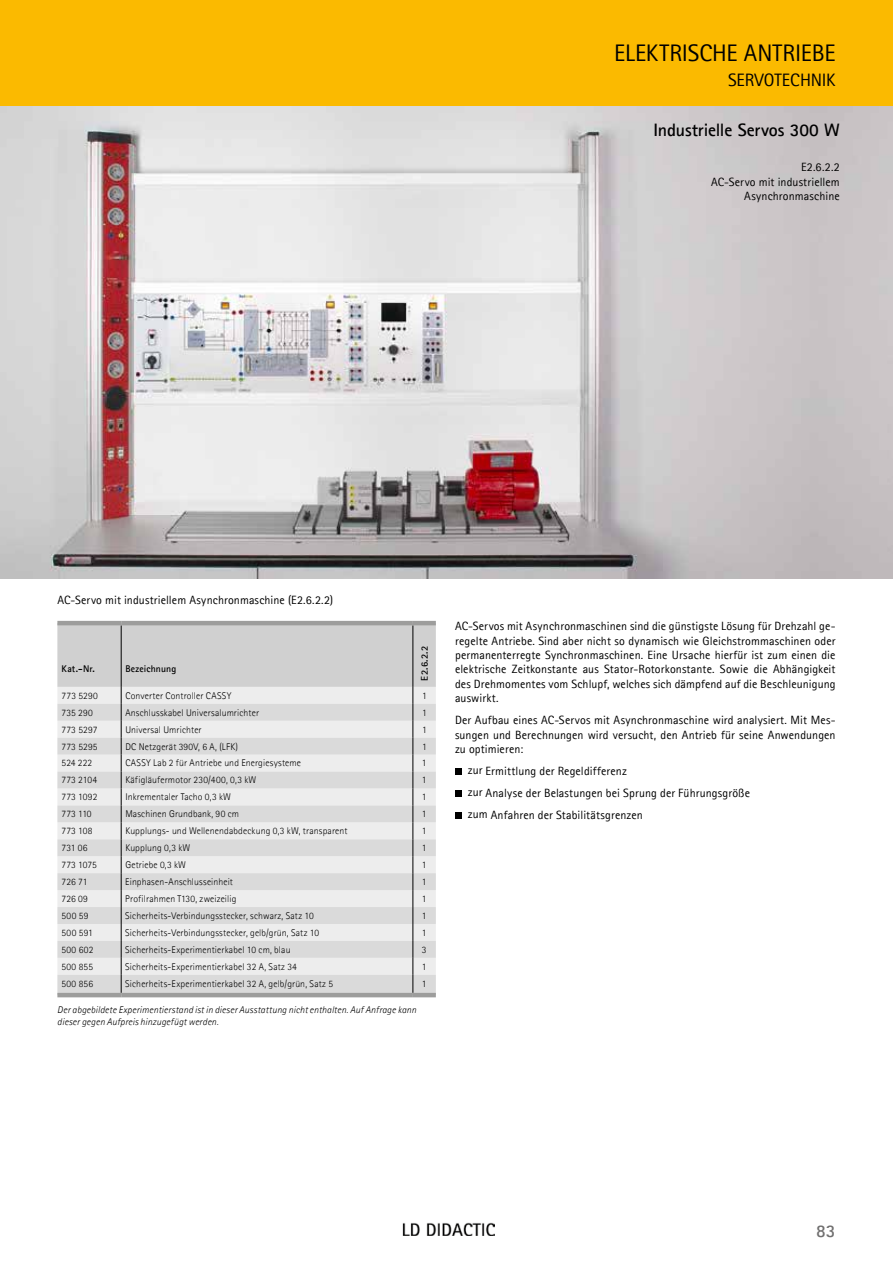
<style>
.page{position:relative;width:893px;height:1263px;background:#fff}
.page>*{position:absolute;margin:0;border:0;box-sizing:border-box;transform-origin:0 0}
.t1{font:24px "Agfa Rotis Sans Serif";letter-spacing:-.01em;color:#000}
.t2{font:700 18px "Agfa Rotis Sans Serif";letter-spacing:-.01em;color:#000}
.t3{font:18px "Agfa Rotis Sans Serif";letter-spacing:-.005em;color:#000}
.t4{font:700 18px "Agfa Rotis Sans Serif";color:#706f6f}
.t5{font:12px/14.4px "Agfa Rotis Sans Serif";letter-spacing:.01em;color:#000;text-align:justify}
.t6{font:300 9.75px "Agfa Rotis Sans Serif";letter-spacing:.015em;color:#000}
.t7{font:italic 300 9.75px/11.7px "Agfa Rotis Sans Serif";letter-spacing:.01em;color:#000}
.t8{font:700 9.75px "Agfa Rotis Sans Serif";letter-spacing:.015em;color:#000}
</style>
<div class="page">
<div style="left:0;top:0;width:893px;height:106px;background:#fbba00"></div>
<img style="left:402px;top:1222px;width:92px;height:13px">
<img style="left:0;top:106px;width:893px;height:472px">
<svg style="left:57px;top:625px;width:379px;height:368px;background:#dfdfdf"></svg>
<hr style="left:57px;top:993px;width:64px;height:4px;background:#9d9d9c">
<hr style="left:121px;top:993px;width:292px;height:4px;background:#9d9d9c">
<hr style="left:413px;top:993px;width:23px;height:4px;background:#9d9d9c">
<hr style="left:57px;top:621px;width:64px;height:4px;background:#9d9d9c">
<hr style="left:121px;top:621px;width:292px;height:4px;background:#9d9d9c">
<hr style="left:413px;top:621px;width:23px;height:4px;background:#9d9d9c">
<svg style="left:455px;top:768px;width:6px;height:6px"></svg>
<svg style="left:455px;top:790px;width:6px;height:6px"></svg>
<svg style="left:455px;top:812px;width:6px;height:6px"></svg>
<h1 class="t1" style="left:614px;top:39px;width:223px">ELEKTRISCHE ANTRIEBE</h1>
<h2 class="t3" style="left:728px;top:69px;width:109px">SERVOTECHNIK</h2>
<h2 class="t2" style="left:653px;top:118px;width:188px">Industrielle Servos 300 W</h2>
<p class="t5" style="left:711px;top:160px;width:130px;text-align:right">E2.6.2.2<br>AC-Servo mit industriellem<br>Asynchronmaschine</p>
<p class="t5" style="left:57px;top:593px;width:277px">AC-Servo mit industriellem Asynchronmaschine (E2.6.2.2)</p>
<p class="t8" style="left:62px;top:662px;width:35px">Kat.-Nr.</p>
<p class="t8" style="left:125px;top:662px;width:52px">Bezeichnung</p>
<p class="t8" style="left:418px;top:680px;width:36px;rotate:-90deg">E2.6.2.2</p>
<p class="t6" style="left:62px;top:690px;width:38px">773 5290</p>
<p class="t6" style="left:125px;top:690px;width:108px">Converter Controller CASSY</p>
<p class="t6" style="left:422px;top:690px;width:6px">1</p>
<p class="t6" style="left:62px;top:707px;width:33px">735 290</p>
<p class="t6" style="left:125px;top:707px;width:135px">Anschlusskabel Universalumrichter</p>
<p class="t6" style="left:422px;top:707px;width:6px">1</p>
<p class="t6" style="left:62px;top:724px;width:37px">773 5297</p>
<p class="t6" style="left:125px;top:724px;width:78px">Universal Umrichter</p>
<p class="t6" style="left:422px;top:724px;width:6px">1</p>
<p class="t6" style="left:62px;top:741px;width:37px">773 5295</p>
<p class="t6" style="left:125px;top:741px;width:114px">DC Netzgerät 390V, 6 A, (LFK)</p>
<p class="t6" style="left:422px;top:741px;width:6px">1</p>
<p class="t6" style="left:62px;top:758px;width:32px">524 222</p>
<p class="t6" style="left:125px;top:758px;width:177px">CASSY Lab 2 für Antriebe und Energiesysteme</p>
<p class="t6" style="left:422px;top:758px;width:6px">1</p>
<p class="t6" style="left:62px;top:774px;width:37px">773 2104</p>
<p class="t6" style="left:125px;top:774px;width:132px">Käfigläufermotor 230/400, 0,3 kW</p>
<p class="t6" style="left:422px;top:774px;width:6px">1</p>
<p class="t6" style="left:62px;top:791px;width:37px">773 1092</p>
<p class="t6" style="left:125px;top:791px;width:107px">Inkrementaler Tacho 0,3 kW</p>
<p class="t6" style="left:422px;top:791px;width:6px">1</p>
<p class="t6" style="left:62px;top:808px;width:32px">773 110</p>
<p class="t6" style="left:125px;top:808px;width:115px">Maschinen Grundbank, 90 cm</p>
<p class="t6" style="left:422px;top:808px;width:6px">1</p>
<p class="t6" style="left:62px;top:825px;width:32px">773 108</p>
<p class="t6" style="left:125px;top:825px;width:224px">Kupplungs- und Wellenendabdeckung 0,3 kW, transparent</p>
<p class="t6" style="left:422px;top:825px;width:6px">1</p>
<p class="t6" style="left:62px;top:842px;width:27px">731 06</p>
<p class="t6" style="left:125px;top:842px;width:67px">Kupplung 0,3 kW</p>
<p class="t6" style="left:422px;top:842px;width:6px">1</p>
<p class="t6" style="left:62px;top:859px;width:37px">773 1075</p>
<p class="t6" style="left:125px;top:859px;width:62px">Getriebe 0,3 kW</p>
<p class="t6" style="left:422px;top:859px;width:6px">1</p>
<p class="t6" style="left:62px;top:876px;width:27px">726 71</p>
<p class="t6" style="left:125px;top:876px;width:109px">Einphasen-Anschlusseinheit</p>
<p class="t6" style="left:422px;top:876px;width:6px">1</p>
<p class="t6" style="left:62px;top:893px;width:28px">726 09</p>
<p class="t6" style="left:125px;top:893px;width:113px">Profilrahmen T130, zweizeilig</p>
<p class="t6" style="left:422px;top:893px;width:6px">1</p>
<p class="t6" style="left:62px;top:910px;width:28px">500 59</p>
<p class="t6" style="left:125px;top:910px;width:190px">Sicherheits-Verbindungsstecker, schwarz, Satz 10</p>
<p class="t6" style="left:422px;top:910px;width:6px">1</p>
<p class="t6" style="left:62px;top:927px;width:33px">500 591</p>
<p class="t6" style="left:125px;top:927px;width:195px">Sicherheits-Verbindungsstecker, gelb/grün, Satz 10</p>
<p class="t6" style="left:422px;top:927px;width:6px">1</p>
<p class="t6" style="left:62px;top:944px;width:33px">500 602</p>
<p class="t6" style="left:125px;top:944px;width:167px">Sicherheits-Experimentierkabel 10 cm, blau</p>
<p class="t6" style="left:422px;top:944px;width:6px">3</p>
<p class="t6" style="left:61px;top:961px;width:33px">500 855</p>
<p class="t6" style="left:125px;top:961px;width:173px">Sicherheits-Experimentierkabel 32 A, Satz 34</p>
<p class="t6" style="left:422px;top:961px;width:6px">1</p>
<p class="t6" style="left:61px;top:978px;width:33px">500 856</p>
<p class="t6" style="left:125px;top:978px;width:209px">Sicherheits-Experimentierkabel 32 A, gelb/grün, Satz 5</p>
<p class="t6" style="left:422px;top:978px;width:6px">1</p>
<p class="t7" style="left:57px;top:1004px;width:361px">Der abgebildete Experimentierstand ist in dieser Ausstattung nicht enthalten. Auf Anfrage kann dieser gegen Aufpreis hinzugefügt werden.</p>
<p class="t5" style="left:455px;top:619px;width:382px">AC-Servos mit Asynchronmaschinen sind die günstigste Lösung für Drehzahl ge&shy;regelte Antriebe. Sind aber nicht so dynamisch wie Gleichstrommaschinen oder permanenterregte Synchronmaschinen. Eine Ursache hierfür ist zum einen die elektrische Zeitkonstante aus Stator-Rotorkonstante. Sowie die Abhängigkeit des Drehmomentes vom Schlupf, welches sich dämpfend auf die Beschleunigung auswirkt.</p>
<p class="t5" style="left:455px;top:713px;width:382px">Der Aufbau eines AC-Servos mit Asynchronmaschine wird analysiert. Mit Mes&shy;sungen und Berechnungen wird versucht, den Antrieb für seine Anwendungen zu optimieren:</p>
<p class="t5" style="left:468px;top:760px;width:284px;line-height:22px;text-align:left">zur Ermittlung der Regeldifferenz<br>zur Analyse der Belastungen bei Sprung der Führungsgröße zum Anfahren der Stabilitätsgrenzen</p>
<h2 class="t4" style="left:816px;top:1220px;width:21px">83</h2>
</div>
